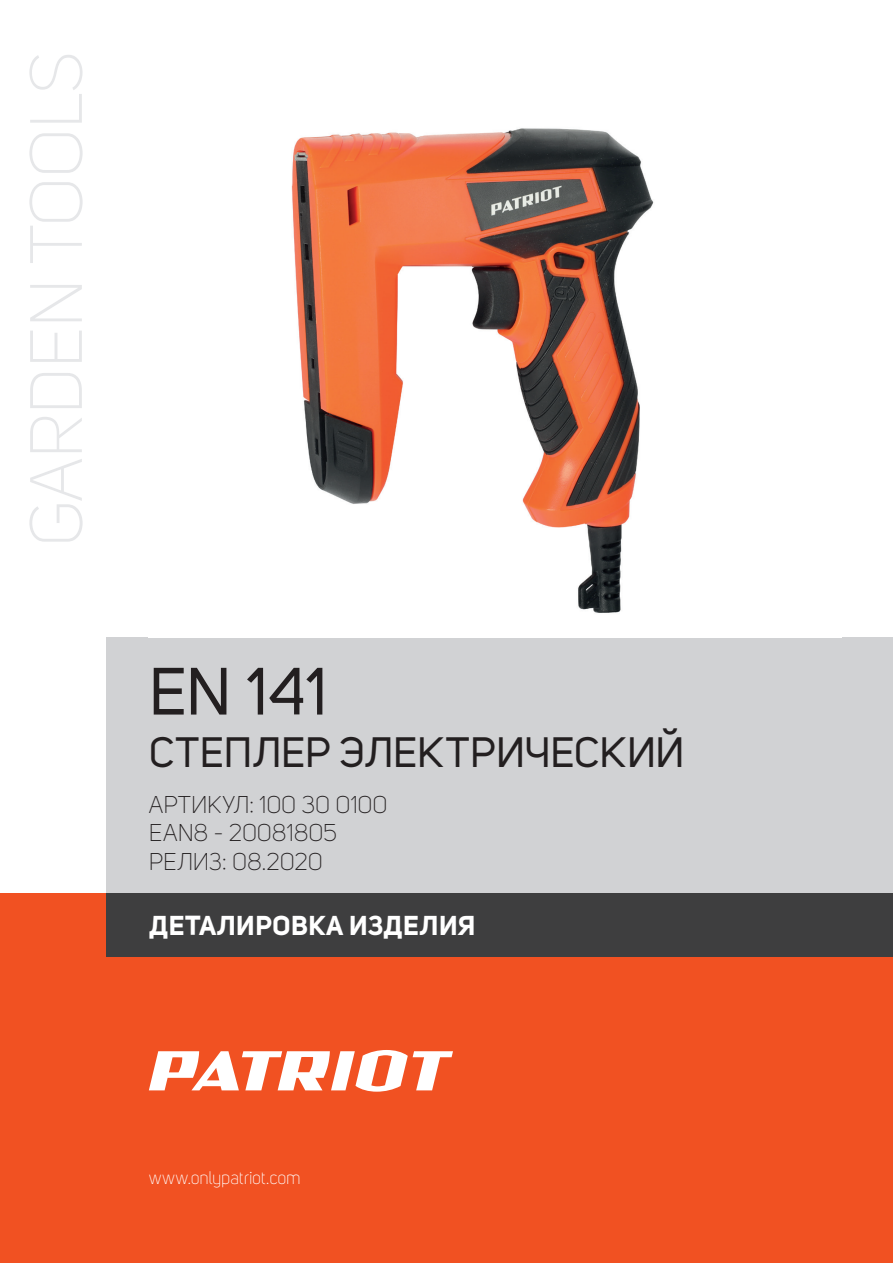
<style>
.page{position:relative;width:893px;height:1263px;background:#fff}
.page>*{position:absolute;margin:0;border:0;box-sizing:border-box;transform-origin:0 0}
.t1{font:300 73.05px "Uni Sans";letter-spacing:-.01em;color:#e6e7e9}
.t2{font:66px "Uni Sans";color:#231f20}
.t3{font:42px "Uni Sans";letter-spacing:.005em;color:#231f20}
.t4{font:700 27px "Uni Sans";letter-spacing:.02em;color:#fff}
.t5{font:300 24px/28.8px "Uni Sans";letter-spacing:-.005em;color:#231f20}
.t6{font:300 18px "Uni Sans";letter-spacing:-.015em;color:#fff}
</style>
<div class="page">
<div style="left:0;top:893px;width:893px;height:370px;background:#f15122"></div>
<div style="left:106px;top:893px;width:787px;height:64px;background:#3e3e3f"></div>
<div style="left:106px;top:638px;width:787px;height:255px;background:#d1d2d4"></div>
<svg style="left:149px;top:1050px;width:304px;height:42px"></svg>
<img style="left:291px;top:128px;width:363px;height:485px">
<h1 class="t1" style="left:15px;top:547px;width:497px;rotate:-90deg">GARDEN TOOLS</h1>
<h2 class="t2" style="left:149px;top:653px;width:180px">EN 141</h2>
<h3 class="t3" style="left:149px;top:728px;width:537px">СТЕПЛЕР ЭЛЕКТРИЧЕСКИЙ</h3>
<p class="t5" style="left:149px;top:790px;width:240px">АРТИКУЛ: 100 30 0100<br>EAN8 - 20081805<br>РЕЛИЗ: 08.2020</p>
<p class="t4" style="left:149px;top:909px;width:328px">ДЕТАЛИРОВКА ИЗДЕЛИЯ</p>
<p class="t6" style="left:149px;top:1167px;width:154px">www.onlypatriot.com</p>
</div>
